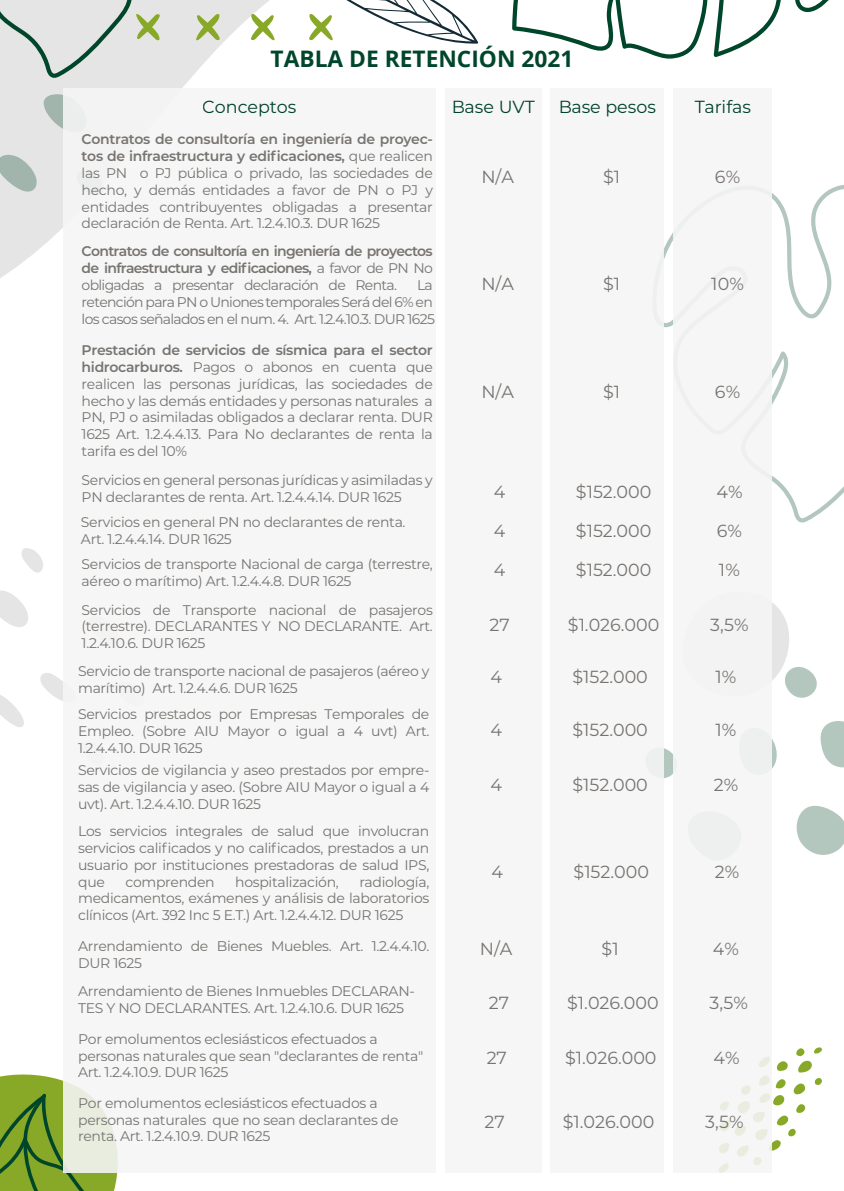
<style>
.page{position:relative;width:844px;height:1191px;background:#fff}
.page>*{position:absolute;margin:0;border:0;box-sizing:border-box;transform-origin:0 0}
.t1{font:700 22.75px "Open Sans";color:#00462c}
.t2{font:17.5px "Montserrat";color:#777471}
.t3{font:17.5px "Montserrat";color:#00462c}
.t4{font:14px/16.8px "Montserrat";letter-spacing:-.02em;color:#777471}
.t5{font:600 14px/16.8px "Montserrat";letter-spacing:-.05em;color:#777471;text-align:justify}
.t6{font:14px/16.8px "Montserrat";letter-spacing:-.05em;color:#777471}
.s1{font-weight:600}
.s2{font-weight:400}
</style>
<div class="page">
<svg style="left:0;top:0;width:479px;height:278px"></svg>
<svg style="left:251px;top:14px;width:24px;height:26px"></svg>
<svg style="left:512px;top:0;width:317px;height:59px"></svg>
<svg style="left:663px;top:185px;width:180px;height:337px"></svg>
<svg style="left:0;top:0;width:220px;height:78px;background:#d8dbd6"></svg>
<svg style="left:0;top:1074px;width:118px;height:117px;background:#779c2c"></svg>
<svg style="left:43px;top:93px;width:20px;height:40px"></svg>
<svg style="left:0;top:150px;width:38px;height:42px;background:#bdc8c4"></svg>
<svg style="left:287px;top:0;width:191px;height:44px"></svg>
<svg style="left:772px;top:739px;width:5px;height:30px"></svg>
<svg style="left:796px;top:805px;width:47px;height:50px"></svg>
<svg style="left:820px;top:721px;width:23px;height:47px"></svg>
<svg style="left:663px;top:748px;width:10px;height:31px"></svg>
<svg style="left:772px;top:603px;width:45px;height:95px"></svg>
<svg style="left:0;top:590px;width:28px;height:37px"></svg>
<svg style="left:40px;top:673px;width:23px;height:28px"></svg>
<svg style="left:21px;top:548px;width:22px;height:25px"></svg>
<svg style="left:0;top:695px;width:24px;height:32px"></svg>
<svg style="left:719px;top:1047px;width:103px;height:126px"></svg>
<div style="left:63px;top:88px;width:372px;height:1084px;background:#f5f5f5"></div>
<div style="left:444px;top:88px;width:97px;height:1084px;background:#f5f5f5"></div>
<div style="left:550px;top:88px;width:113px;height:1084px;background:#f5f5f5"></div>
<div style="left:673px;top:88px;width:99px;height:1084px;background:#f5f5f5"></div>
<h1 class="t1" style="left:270px;top:43px;width:304px">TABLA DE RETENCIÓN 2021</h1>
<p class="t3" style="left:203px;top:95px;width:95px">Conceptos</p>
<p class="t3" style="left:451px;top:95px;width:85px">Base UVT</p>
<p class="t3" style="left:558px;top:95px;width:99px">Base pesos</p>
<p class="t3" style="left:694px;top:95px;width:58px">Tarifas</p>
<p class="t4" style="left:82px;top:131px;width:352px;text-align:justify"><span class="s1">Contratos de consultoría en ingeniería de proyec&shy;tos de infraestructura y edificaciones,</span> que realicen las PN o PJ pública o privado, las sociedades de hecho, y demás entidades a favor de PN o PJ y entidades contribuyentes obligadas a presentar declaración de Renta. Art. 1.2.4.10.3. DUR 1625</p>
<p class="t5" style="left:82px;top:242px;width:352px">Contratos de consultoría en ingeniería de proyectos de infraestructura y edificaciones, <span class="s2">a favor de PN No obligadas a presentar declaración de Renta.</span></p>
<p class="t6" style="left:82px;top:276px;width:355px;text-indent:335px">La retención para PN o Uniones temporales Será del 6% en los casos señalados en el num. 4. Art. 1.2.4.10.3. DUR 1625</p>
<p class="t4" style="left:82px;top:341px;width:352px;text-align:justify"><span class="s1">Prestación de servicios de sísmica para el sector hidrocarburos.</span> Pagos o abonos en cuenta que realicen las personas jurídicas, las sociedades de hecho y las demás entidades y personas naturales a PN, PJ o asimiladas obligados a declarar renta. DUR 1625 Art. 1.2.4.4.13. Para No declarantes de renta la tarifa es del 10%</p>
<p class="t4" style="left:82px;top:471px;width:352px">Servicios en general personas jurídicas y asimiladas y<br>PN declarantes de renta. Art. 1.2.4.4.14. DUR 1625</p>
<p class="t2" style="left:481px;top:164px;width:34px">N/A</p>
<p class="t2" style="left:603px;top:164px;width:19px">$1</p>
<p class="t2" style="left:714px;top:164px;width:27px">6%</p>
<p class="t2" style="left:481px;top:272px;width:34px">N/A</p>
<p class="t2" style="left:603px;top:272px;width:19px">$1</p>
<p class="t2" style="left:711px;top:272px;width:34px">10%</p>
<p class="t2" style="left:481px;top:379px;width:34px">N/A</p>
<p class="t2" style="left:603px;top:379px;width:19px">$1</p>
<p class="t2" style="left:714px;top:379px;width:27px">6%</p>
<p class="t2" style="left:493px;top:479px;width:13px">4</p>
<p class="t2" style="left:575px;top:479px;width:77px">$152.000</p>
<p class="t2" style="left:716px;top:479px;width:28px">4%</p>
<p class="t4" style="left:81px;top:513px;width:326px">Servicios en general PN no declarantes de renta.<br>Art. 1.2.4.4.14. DUR 1625</p>
<p class="t2" style="left:493px;top:518px;width:13px">4</p>
<p class="t2" style="left:575px;top:518px;width:77px">$152.000</p>
<p class="t2" style="left:716px;top:518px;width:27px">6%</p>
<p class="t2" style="left:493px;top:557px;width:13px">4</p>
<p class="t2" style="left:575px;top:557px;width:77px">$152.000</p>
<p class="t2" style="left:718px;top:557px;width:22px">1%</p>
<p class="t4" style="left:82px;top:555px;width:352px">Servicios de transporte Nacional de carga (terrestre, aéreo o marítimo) Art. 1.2.4.4.8. DUR 1625</p>
<p class="t4" style="left:82px;top:601px;width:352px;text-align:justify">Servicios de Transporte nacional de pasajeros (terrestre). DECLARANTES Y NO DECLARANTE. Art.<br>1.2.4.10.6. DUR 1625</p>
<p class="t2" style="left:489px;top:613px;width:22px">27</p>
<p class="t2" style="left:567px;top:613px;width:93px">$1.026.000</p>
<p class="t2" style="left:710px;top:613px;width:40px">3,5%</p>
<p class="t4" style="left:78px;top:662px;width:352px">Servicio de transporte nacional de pasajeros (aéreo y marítimo) Art. 1.2.4.4.6. DUR 1625</p>
<p class="t4" style="left:78px;top:705px;width:352px;text-align:justify">Servicios prestados por Empresas Temporales de Empleo. (Sobre AIU Mayor o igual a 4 uvt) Art.<br>1.2.4.4.10. DUR 1625</p>
<p class="t4" style="left:78px;top:761px;width:352px;text-align:justify">Servicios de vigilancia y aseo prestados por empre&shy;sas de vigilancia y aseo. (Sobre AIU Mayor o igual a 4 uvt). Art. 1.2.4.4.10. DUR 1625</p>
<p class="t4" style="left:78px;top:822px;width:352px;text-align:justify">Los servicios integrales de salud que involucran servicios calificados y no calificados, prestados a un usuario por instituciones prestadoras de salud IPS, que</p>
<p class="t4" style="left:78px;top:872px;width:352px;text-align:justify;text-indent:281px">radiología, medicamentos, exámenes y análisis de laboratorios clínicos (Art. 392 Inc 5 E.T.) Art. 1.2.4.4.12. DUR 1625</p>
<p class="t4" style="left:125px;top:872px;width:91px">comprenden</p>
<p class="t4" style="left:235px;top:872px;width:105px">hospitalización,</p>
<p class="t4" style="left:78px;top:937px;width:352px">Arrendamiento de Bienes Muebles. Art. 1.2.4.4.10.<br>DUR 1625</p>
<p class="t4" style="left:78px;top:982px;width:338px">Arrendamiento de Bienes Inmuebles DECLARAN-<br>TES Y NO DECLARANTES. Art. 1.2.4.10.6. DUR 1625</p>
<p class="t4" style="left:78px;top:1030px;width:346px">Por emolumentos eclesiásticos efectuados a personas naturales que sean "declarantes de renta"<br>Art. 1.2.4.10.9. DUR 1625</p>
<p class="t4" style="left:78px;top:1094px;width:322px">Por emolumentos eclesiásticos efectuados a personas naturales que no sean declarantes de renta. Art. 1.2.4.10.9. DUR 1625</p>
<p class="t2" style="left:490px;top:664px;width:13px">4</p>
<p class="t2" style="left:572px;top:664px;width:77px">$152.000</p>
<p class="t2" style="left:715px;top:664px;width:22px">1%</p>
<p class="t2" style="left:490px;top:717px;width:13px">4</p>
<p class="t2" style="left:572px;top:717px;width:77px">$152.000</p>
<p class="t2" style="left:715px;top:717px;width:22px">1%</p>
<p class="t2" style="left:490px;top:772px;width:13px">4</p>
<p class="t2" style="left:572px;top:772px;width:77px">$152.000</p>
<p class="t2" style="left:713px;top:772px;width:26px">2%</p>
<p class="t2" style="left:491px;top:859px;width:13px">4</p>
<p class="t2" style="left:573px;top:859px;width:77px">$152.000</p>
<p class="t2" style="left:714px;top:859px;width:26px">2%</p>
<p class="t2" style="left:480px;top:936px;width:34px">N/A</p>
<p class="t2" style="left:601px;top:936px;width:19px">$1</p>
<p class="t2" style="left:712px;top:936px;width:28px">4%</p>
<p class="t2" style="left:488px;top:990px;width:22px">27</p>
<p class="t2" style="left:567px;top:990px;width:93px">$1.026.000</p>
<p class="t2" style="left:709px;top:990px;width:40px">3,5%</p>
<p class="t2" style="left:486px;top:1045px;width:22px">27</p>
<p class="t2" style="left:565px;top:1045px;width:93px">$1.026.000</p>
<p class="t2" style="left:713px;top:1045px;width:28px">4%</p>
<p class="t2" style="left:484px;top:1110px;width:22px">27</p>
<p class="t2" style="left:562px;top:1110px;width:93px">$1.026.000</p>
<p class="t2" style="left:705px;top:1110px;width:40px">3,5%</p>
</div>
